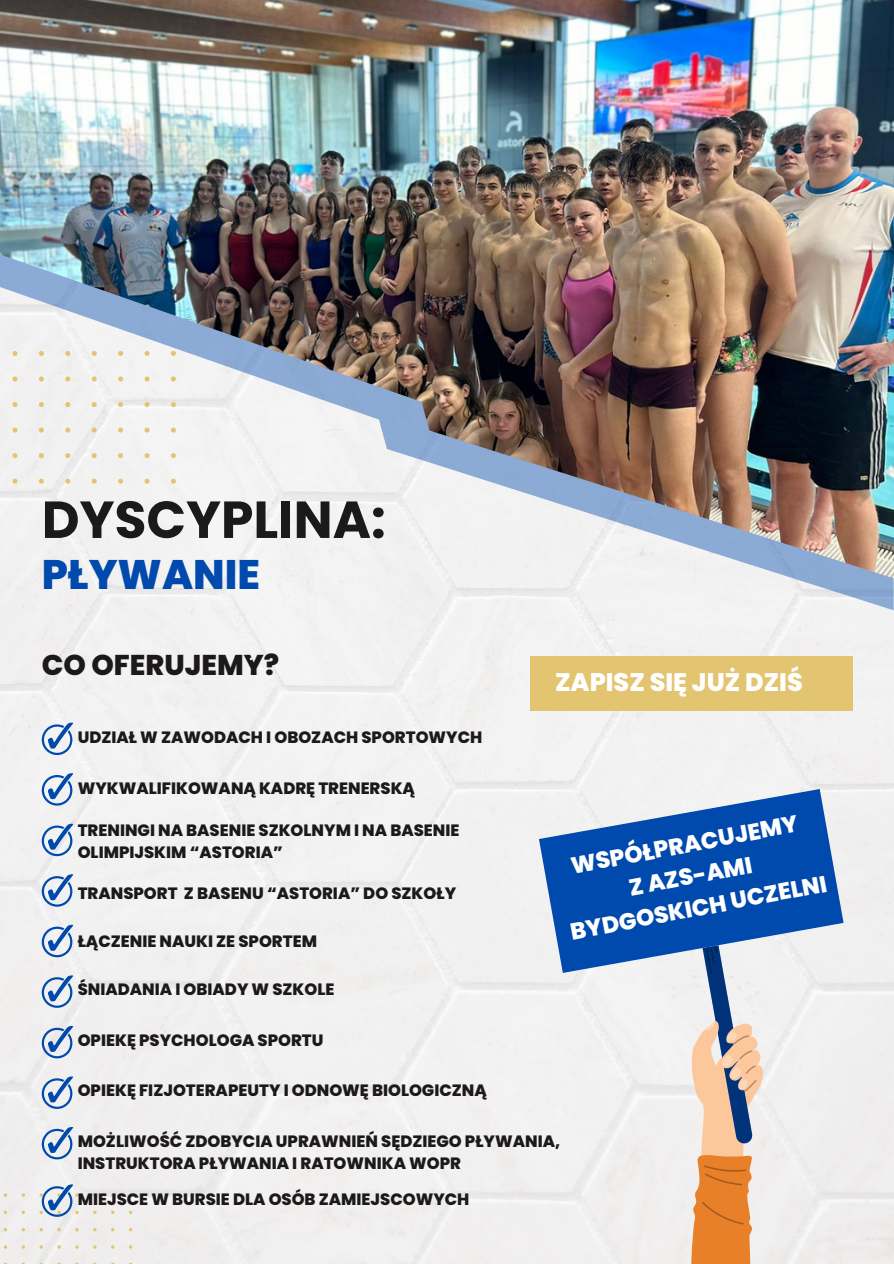
<style>
.page{position:relative;width:894px;height:1264px;background:#fff}
.page>*{position:absolute;margin:0;border:0;box-sizing:border-box;transform-origin:0 0}
.t1{font:700 52.05px "Poppins";color:#1b1919}
.t2{font:800 41.25px "Poppins";color:#004aad}
.t3{font:800 28.5px "Poppins";color:#1b1919}
.t4{font:800 25.35px "Poppins";color:#fff}
.t5{font:800 23.25px/32.2px "Poppins";color:#fff;text-align:center}
.t6{font:19.65px "Poppins";color:#fff}
.t7{font:800 16.35px/22.2px "Poppins";color:#1b1919}
</style>
<div class="page">
<div style="left:0;top:610px;width:893px;height:653px;background:#f2f1f1"></div>
<div style="left:530px;top:656px;width:322px;height:54px;background:#e3c471"></div>
<svg style="left:0;top:588px;width:893px;height:22px;fill:#f2f2f2"></svg>
<img style="left:0;top:0;width:893px;height:588px">
<svg style="left:0;top:351px;width:176px;height:132px"></svg>
<svg style="left:42px;top:722px;width:31px;height:33px"></svg>
<svg style="left:42px;top:773px;width:31px;height:32px"></svg>
<svg style="left:42px;top:823px;width:31px;height:33px"></svg>
<svg style="left:42px;top:874px;width:31px;height:32px"></svg>
<svg style="left:42px;top:924px;width:31px;height:33px"></svg>
<svg style="left:42px;top:975px;width:31px;height:32px"></svg>
<svg style="left:42px;top:1025px;width:31px;height:33px"></svg>
<svg style="left:42px;top:1076px;width:31px;height:32px"></svg>
<svg style="left:42px;top:1126px;width:31px;height:33px"></svg>
<svg style="left:0;top:1184px;width:132px;height:79px"></svg>
<svg style="left:539px;top:789px;width:304px;height:183px;fill:#004aad"></svg>
<svg style="left:688px;top:945px;width:76px;height:318px"></svg>
<p class="t1" style="left:42px;top:483px;width:345px">DYSCYPLINA:</p>
<p class="t2" style="left:42px;top:546px;width:220px">PŁYWANIE</p>
<p class="t3" style="left:42px;top:645px;width:239px">CO OFERUJEMY?</p>
<h3 class="t6" style="left:249px;top:639px;width:6px">.</h3>
<p class="t4" style="left:555px;top:664px;width:249px">ZAPISZ SIĘ JUŻ DZIŚ</p>
<h4 class="t7" style="left:78px;top:726px;width:406px">UDZIAŁ W ZAWODACH I OBOZACH SPORTOWYCH</h4>
<p class="t7" style="left:78px;top:777px;width:338px">WYKWALIFIKOWANĄ KADRĘ TRENERSKĄ</p>
<p class="t7" style="left:78px;top:819px;width:383px">TRENINGI NA BASENIE SZKOLNYM I NA BASENIE<br>OLIMPIJSKIM “ASTORIA”</p>
<p class="t7" style="left:78px;top:881px;width:380px">TRANSPORT Z BASENU “ASTORIA” DO SZKOŁY</p>
<p class="t7" style="left:78px;top:929px;width:241px">ŁĄCZENIE NAUKI ZE SPORTEM</p>
<p class="t7" style="left:78px;top:978px;width:258px">ŚNIADANIA I OBIADY W SZKOLE</p>
<h4 class="t7" style="left:78px;top:1028px;width:247px">OPIEKĘ PSYCHOLOGA SPORTU</h4>
<p class="t7" style="left:78px;top:1079px;width:410px">OPIEKĘ FIZJOTERAPEUTY I ODNOWĘ BIOLOGICZNĄ</p>
<p class="t7" style="left:78px;top:1129px;width:484px">MOŻLIWOŚĆ ZDOBYCIA UPRAWNIEŃ SĘDZIEGO PŁYWANIA,<br>INSTRUKTORA PŁYWANIA I RATOWNIKA WOPR</p>
<p class="t7" style="left:78px;top:1188px;width:393px">MIEJSCE W BURSIE DLA OSÓB ZAMIEJSCOWYCH</p>
<p class="t5" style="left:568px;top:850px;width:232px;rotate:-11deg">WSPÓŁPRACUJEMY<br>Z AZS-AMI</p>
<p class="t5" style="left:567px;top:916px;width:262px;rotate:-11deg">BYDGOSKICH UCZELNI</p>
</div>
